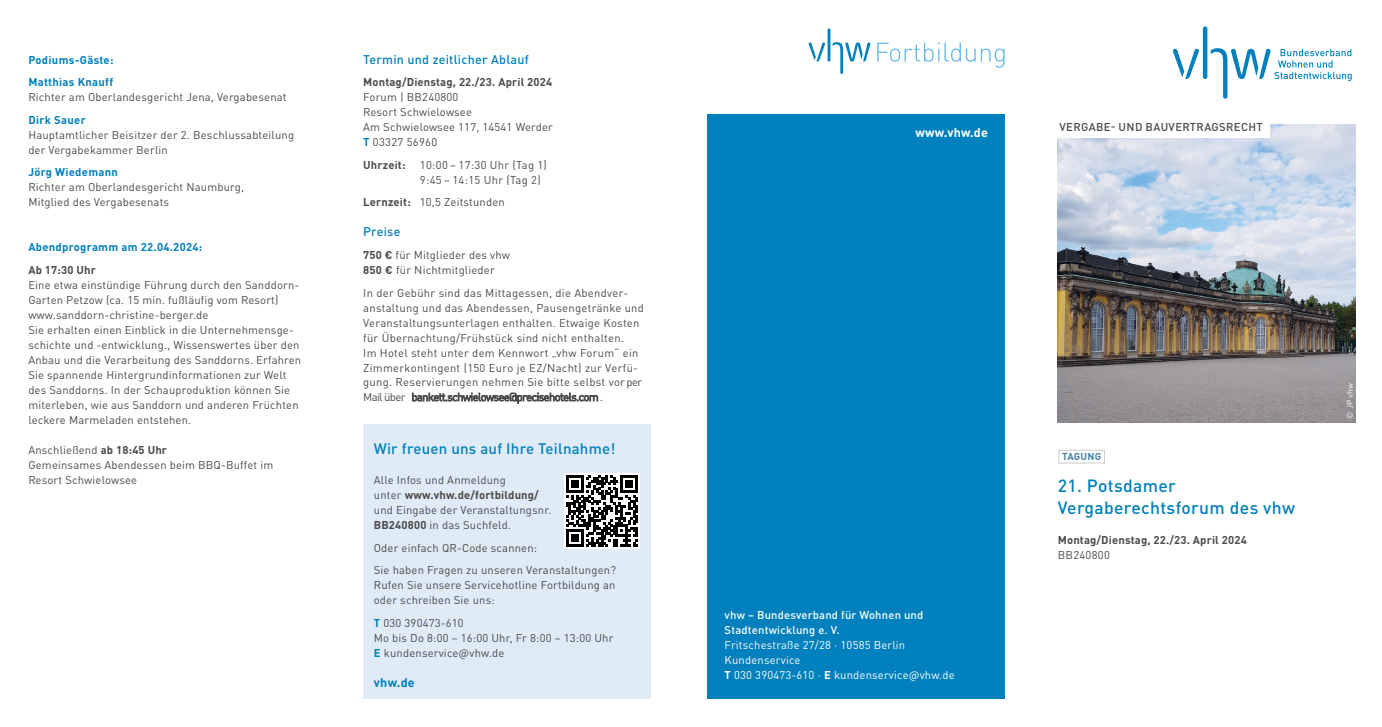
<style>
.page{position:relative;width:1382px;height:727px;background:#fff}
.page>*{position:absolute;margin:0;border:0;box-sizing:border-box;transform-origin:0 0}
.Titel_Front{font:500 17.5px/22.5px "DIN Pro";letter-spacing:.02em;color:#0080bc}
.Überschrift_1{font:500 15px "DIN Pro";letter-spacing:.015em;color:#0080bc}
.Grundtext_AbstandVor{font:500 12.5px "DIN Pro";letter-spacing:.02em;color:#0080bc}
.t1{font:700 12.5px "DIN Pro";letter-spacing:.01em;color:#fff}
.t2{font:700 12.5px "DIN Pro";color:#0080bc}
.Grundtext_AbstandVor-2{font:11.25px/15px "DIN Pro";letter-spacing:.015em;color:#4a4a49}
.Grundtext{font:11.25px/15px "DIN Pro";letter-spacing:.015em;color:#4a4a49}
.t3{font:11.25px/15px "DIN Pro";letter-spacing:.015em;color:#fff}
.Grundtext_AbstandVor-3{font:700 11.25px "DIN Pro";letter-spacing:.025em;color:#0080bc}
.Datum_Front{font:700 11.25px "DIN Pro";letter-spacing:.015em;color:#4a4a49}
.Themenfeld{font:500 11.25px "DIN Pro";letter-spacing:.03em;color:#4a4a49}
.Grundtext_AbstandVor-4{font:700 11.25px "DIN Pro";letter-spacing:.015em;color:#4a4a49}
.Grundtext-2{font:700 11.25px "DIN Pro";letter-spacing:.025em;color:#0080bc}
.t4{font:700 10px "DIN Pro";letter-spacing:.02em;color:#4783a5}
.Fließtext_grau{font:8.12px "DIN Pro";color:#fff}
.s1{font-weight:700}
.s2{font-weight:700;color:#0080bc}
.s3{font-weight:500}
</style>
<div class="page">
<div style="left:707px;top:114px;width:298px;height:584px;background:#0080bc"></div>
<svg style="left:809px;top:28px;width:61px;height:46px"></svg>
<svg style="left:877px;top:43px;width:128px;height:25px"></svg>
<div style="left:363px;top:424px;width:287px;height:274px;background:#dfebf7"></div>
<svg style="left:564px;top:473px;width:75px;height:75px"></svg>
<svg style="left:566px;top:475px;width:72px;height:71px;background:#666"></svg>
<svg style="left:1173px;top:26px;width:179px;height:73px"></svg>
<img style="left:1058px;top:124px;width:297px;height:298px">
<div style="left:1058px;top:116px;width:212px;height:22px;background:#fff"></div>
<svg style="left:1058px;top:450px;width:47px;height:13px"></svg>
<p class="Grundtext-2" style="left:28px;top:50px;width:87px">Podiums-Gäste:</p>
<p class="Grundtext_AbstandVor-3" style="left:28px;top:73px;width:86px">Matthias Knauff</p>
<p class="Grundtext" style="left:28px;top:89px;width:260px">Richter am Oberlandesgericht Jena, Vergabesenat</p>
<p class="Grundtext_AbstandVor-3" style="left:28px;top:110px;width:59px">Dirk Sauer</p>
<p class="Grundtext" style="left:28px;top:126px;width:267px">Hauptamtlicher Beisitzer der 2. Beschlussabteilung der Vergabekammer Berlin</p>
<p class="Grundtext_AbstandVor-3" style="left:28px;top:163px;width:91px">Jörg Wiedemann</p>
<p class="Grundtext" style="left:28px;top:179px;width:217px">Richter am Oberlandesgericht Naumburg,<br>Mitglied des Vergabesenats</p>
<p class="Grundtext_AbstandVor-3" style="left:28px;top:238px;width:175px">Abendprogramm am 22.04.2024:</p>
<p class="Grundtext_AbstandVor-4" style="left:28px;top:260px;width:69px">Ab 17:30 Uhr</p>
<p class="Grundtext" style="left:28px;top:276px;width:272px">Eine etwa einstündige Führung durch den Sanddorn-<br>Garten Petzow (ca. 15 min. fußläufig vom Resort) www.sanddorn-christine-berger.de</p>
<p class="Grundtext" style="left:28px;top:321px;width:274px">Sie erhalten einen Einblick in die Unternehmensge&shy;schichte und -entwicklung., Wissenswertes über den Anbau und die Verarbeitung des Sanddorns. Erfahren Sie spannende Hintergrundinformationen zur Welt des Sanddorns. In der Schauproduktion können Sie miterleben, wie aus Sanddorn und anderen Früchten leckere Marmeladen entstehen.</p>
<p class="Grundtext" style="left:28px;top:441px;width:140px">Anschließend <span class="s1">ab 18:45 Uhr</span></p>
<p class="Grundtext" style="left:28px;top:456px;width:247px">Gemeinsames Abendessen beim BBQ-Buffet im<br>Resort Schwielowsee</p>
<p class="Grundtext_AbstandVor" style="left:363px;top:49px;width:167px">Termin und zeitlicher Ablauf</p>
<p class="Grundtext_AbstandVor-2" style="left:363px;top:74px;width:191px"><span class="s1">Montag/Dienstag, 22./23. April 2024<br></span>Forum | BB240800<br>Resort Schwielowsee<br>Am Schwielowsee 117, 14541 Werder<br><span class="s2">T</span> 03327 56960</p>
<p class="Grundtext_AbstandVor-4" style="left:363px;top:155px;width:44px">Uhrzeit:</p>
<p class="Grundtext_AbstandVor-2" style="left:420px;top:156px;width:129px">10:00 – 17:30 Uhr (Tag 1)<br>9:45 – 14:15 Uhr (Tag 2)</p>
<p class="Grundtext_AbstandVor-2" style="left:363px;top:194px;width:143px"><span class="s1">Lernzeit:</span> 10,5 Zeitstunden</p>
<p class="Grundtext_AbstandVor" style="left:363px;top:222px;width:39px">Preise</p>
<p class="Grundtext_AbstandVor-2" style="left:363px;top:246px;width:148px"><span class="s1">750 €</span> für Mitglieder des vhw<br><span class="s1">850 €</span> für Nichtmitglieder</p>
<p class="Grundtext_AbstandVor-2" style="left:363px;top:284px;width:282px">In der Gebühr sind das Mittagessen, die Abendver&shy;anstaltung und das Abendessen, Pausengetränke und Veranstaltungsunterlagen enthalten. Etwaige Kosten für Übernachtung/Frühstück sind nicht enthalten.<br>Im Hotel steht unter dem Kennwort „vhw Forum“ ein Zimmerkontingent (150 Euro je EZ/Nacht) zur Verfü&shy;gung. Reservierungen nehmen Sie bitte selbst vor per Mail über bankett.schwielowsee@precisehotels.com .</p>
<p class="Überschrift_1" style="left:374px;top:436px;width:243px">Wir freuen uns auf Ihre Teilnahme!</p>
<p class="Grundtext" style="left:374px;top:471px;width:167px">Alle Infos und Anmeldung<br>unter <span class="s1">www.vhw.de/fortbildung/</span></p>
<p class="Grundtext_AbstandVor-2" style="left:374px;top:501px;width:179px">und Eingabe der Veranstaltungsnr.<br><span class="s1">BB240800</span> in das Suchfeld.</p>
<p class="Grundtext_AbstandVor-2" style="left:374px;top:539px;width:165px">Oder einfach QR-Code scannen:</p>
<p class="Grundtext_AbstandVor-2" style="left:374px;top:561px;width:244px;text-align:justify">Sie haben Fragen zu unseren Veranstaltungen?<br>Rufen Sie unsere Servicehotline Fortbildung an oder schreiben Sie uns:</p>
<p class="Grundtext_AbstandVor-2" style="left:374px;top:614px;width:91px"><span class="s2">T</span> 030 390473-610</p>
<p class="Grundtext_AbstandVor-2" style="left:374px;top:629px;width:241px">Mo bis Do 8:00 – 16:00 Uhr, Fr 8:00 – 13:00 Uhr</p>
<p class="Grundtext_AbstandVor-2" style="left:374px;top:644px;width:132px"><span class="s2">E</span> kundenservice@vhw.de</p>
<p class="t2" style="left:374px;top:671px;width:42px">vhw.de</p>
<p class="t1" style="left:915px;top:122px;width:74px">www.vhw.de</p>
<p class="Themenfeld" style="left:1060px;top:117px;width:205px">VERGABE- UND BAUVERTRAGSRECHT</p>
<p class="t3" style="left:725px;top:606px;width:232px"><span class="s3">vhw – Bundesverband für Wohnen und<br>Stadtentwicklung e. V.<br></span>Fritschestraße 27/28 · 10585 Berlin<br>Kundenservice<br><span class="s1">T</span> 030 390473-610 · <span class="s1">E</span> kundenservice@vhw.de</p>
<p class="t4" style="left:1062px;top:448px;width:41px">TAGUNG</p>
<p class="Titel_Front" style="left:1058px;top:472px;width:239px">21. Potsdamer<br>Vergaberechtsforum des vhw</p>
<p class="Datum_Front" style="left:1058px;top:530px;width:191px">Montag/Dienstag, 22./23. April 2024</p>
<p class="Grundtext_AbstandVor-2" style="left:1058px;top:546px;width:54px">BB240800</p>
<p class="Fließtext_grau" style="left:1343px;top:419px;width:37px;rotate:-90deg">© JP vhw</p>
</div>
